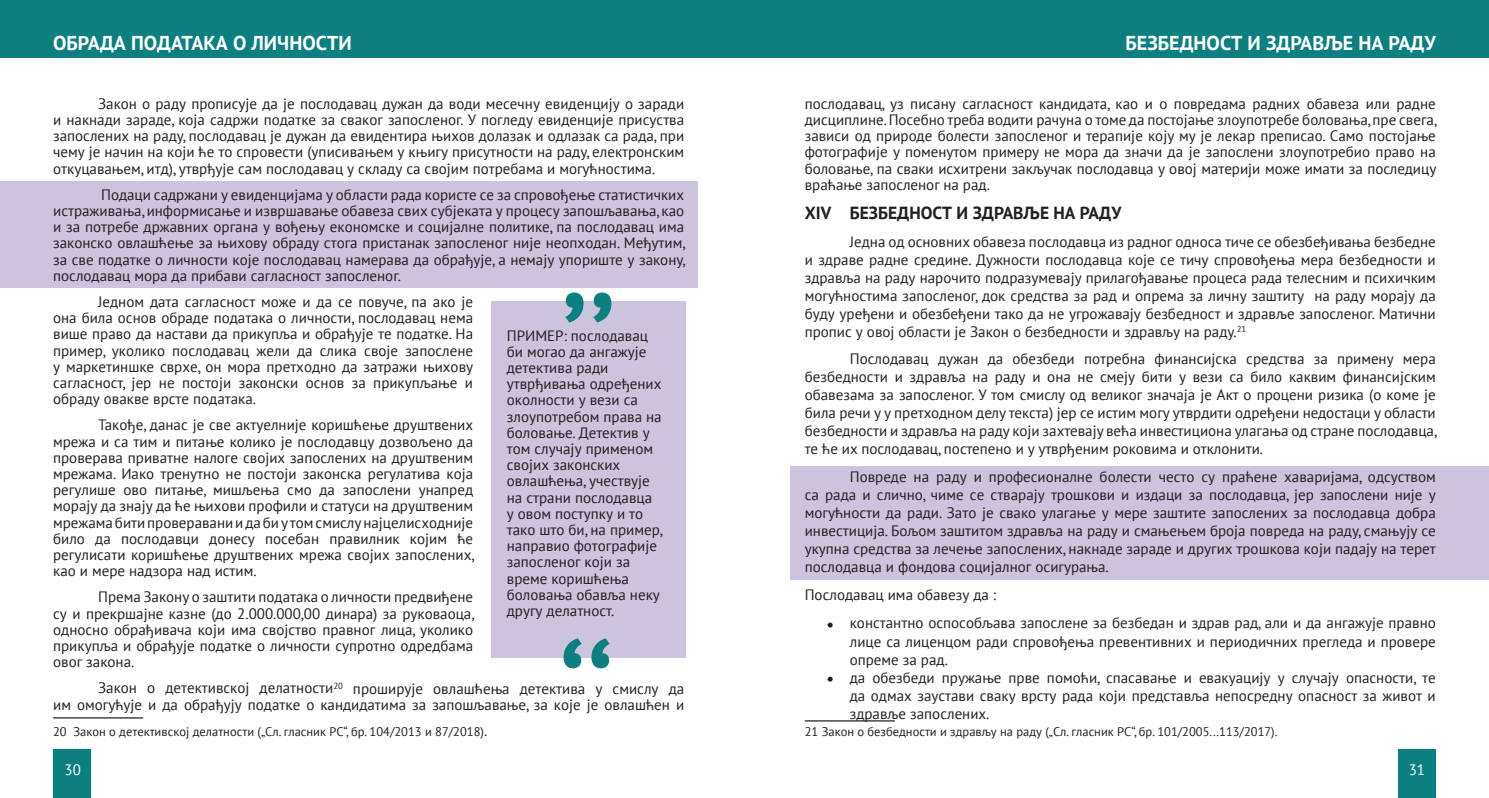
<style>
.page{position:relative;width:1489px;height:798px;background:#fff}
.page>*{position:absolute;margin:0;border:0;box-sizing:border-box;transform-origin:0 0}
.t1{font:700 20px "PT Sans";color:#fff}
.t2{font:700 17.5px "PT Sans";color:#231f20}
.t3{font:15px/16.1px "PT Sans";color:#231f20;text-align:justify}
.t4{font:15px "PT Sans";color:#fff}
.t5{font:12.5px "PT Sans";color:#231f20}
.s1{font-family:"Minion Pro";font-size:15px}
.s2{font-family:"Times New Roman"}
</style>
<div class="page">
<div style="left:0;top:0;width:744px;height:58px;background:#0c8081"></div>
<div style="left:744px;top:0;width:744px;height:58px;background:#0c8081"></div>
<div style="left:53px;top:748px;width:38px;height:49px;background:#0c8081"></div>
<div style="left:1397px;top:748px;width:38px;height:49px;background:#0c8081"></div>
<div style="left:0;top:181px;width:697px;height:106px;background:#ccc3dc"></div>
<hr style="left:53px;top:717px;width:90px;height:1px;background:#231f20">
<div style="left:491px;top:301px;width:195px;height:356px;background:#ccc3dc"></div>
<svg style="left:565px;top:292px;width:46px;height:30px"></svg>
<svg style="left:563px;top:638px;width:46px;height:30px"></svg>
<div style="left:790px;top:466px;width:698px;height:113px;background:#ccc3dc"></div>
<hr style="left:804px;top:720px;width:90px;height:1px;background:#231f20">
<svg style="left:827px;top:622px;width:5px;height:5px"></svg>
<svg style="left:827px;top:676px;width:5px;height:5px"></svg>
<h1 class="t1" style="left:53px;top:30px;width:300px">ОБРАДА ПОДАТАКА О ЛИЧНОСТИ</h1>
<p class="t3" style="left:53px;top:95px;width:632px;text-indent:45px">Закон о раду прописује да је послодавац дужан да води месечну евиденцију о заради и накнади зараде, која садржи податке за сваког запосленог. У погледу евиденције присуства запослених на раду, послодавац је дужан да евидентира њихов долазак и одлазак са рада, при чему је начин на који ће то спровести (уписивањем у књигу присутности на раду, електронским откуцавањем, итд), утврђује сам послодавац у складу са својим потребама и могућностима.</p>
<p class="t3" style="left:53px;top:186px;width:633px;text-indent:48px">Подаци садржани у евиденцијама у области рада користе се за спровођење статистичких истраживања, информисање и извршавање обавеза свих субјеката у процесу запошљавања, као и за потребе државних органа у вођењу економске и социјалне политике, па послодавац има законско овлашћење за њихову обраду стога пристанак запосленог није неопходан. Међутим, за све податке о личности које послодавац намерава да обрађује, а немају упориште у закону, послодавац мора да прибави сагласност запосленог.</p>
<p class="t3" style="left:53px;top:293px;width:421px;text-indent:45px">Једном дата сагласност може и да се повуче, па ако је она била основ обраде података о личности, послодавац нема више право да настави да прикупља и обрађује те податке. На пример, уколико послодавац жели да слика своје запослене у маркетиншке сврхе, он мора претходно да затражи њихову сагласност, јер не постоји законски основ за прикупљање и обраду овакве врсте података.</p>
<p class="t3" style="left:53px;top:416px;width:422px;text-indent:45px">Такође, данас је све актуелније коришћење друштвених мрежа и са тим и питање колико је послодавцу дозвољено да проверава приватне налоге својих запослених на друштвеним мрежама. Иако тренутно не постоји законска регулатива која регулише ово питање, мишљења смо да запослени унапред морају да знају да ће њихови профили и статуси на друштвеним мрежама бити проверавани и да би у том смислу најцелисходније било да послодавци донесу посебан правилник којим ће регулисати коришћење друштвених мрежа својих запослених, као и мере надзора над истим.</p>
<p class="t3" style="left:53px;top:588px;width:422px;text-indent:45px">Према Закону о заштити података о личности предвиђене су и прекршајне казне (до 2.000.000,00 динара) за руковаоца, односно обрађивача који има својство правног лица, уколико прикупља и обрађује податке о личности супротно одредбама овог закона.</p>
<p class="t3" style="left:53px;top:679px;width:632px;text-align:right">Закон о детективској делатности<sup>20</sup> проширује овлашћења детектива у смислу да<br>им омогућује и да обрађују податке о кандидатима за запошљавање, за које је овлашћен и</p>
<p class="t5" style="left:53px;top:723px;width:436px">20 Закон о детективској делатности („Сл. гласник РС“, бр. 104/2013 и 87/2018)<span class="s1">.</span></p>
<p class="t3" style="left:507px;top:327px;width:157px;text-align:left">ПРИМЕР: послодавац би могао да ангажује детектива ради утврђивања одређених околности у вези са злоупотребом права на боловање. Детектив у том случају применом својих законских овлашћења, учествује на страни послодавца у овом поступку и то тако што би, на пример, направио фотографије запосленог који за време коришћења боловања обавља неку другу делатност.</p>
<h1 class="t1" style="left:1125px;top:30px;width:312px">БЕЗБЕДНОСТ И ЗДРАВЉЕ НА РАДУ</h1>
<p class="t3" style="left:804px;top:95px;width:633px">послодавац, уз писану сагласност кандидата, као и о повредама радних обавеза или радне дисциплине. Посебно треба водити рачуна о томе да постојање злоупотребе боловања, пре свега, зависи од природе болести запосленог и терапије коју му је лекар преписао. Само постојање фотографије у поменутом примеру не мора да значи да је запослени злоупотребио право на боловање, па сваки исхитрени закључак послодавца у овој материји може имати за последицу враћање запосленог на рад.</p>
<p class="t2" style="left:804px;top:201px;width:318px">XIV. БЕЗБЕДНОСТ И ЗДРАВЉЕ НА РАДУ</p>
<p class="t3" style="left:804px;top:232px;width:632px;line-height:18px;text-indent:45px">Једна од основних обавеза послодавца из радног односа тиче се обезбеђивања безбедне и здраве радне средине. Дужности послодавца које се тичу спровођења мера безбедности и здравља на раду нарочито подразумевају прилагођавање процеса рада телесним и психичким могућностима запосленог, док средства за рад и опрема за личну заштиту на раду морају да буду уређени и обезбеђени тако да не угрожавају безбедност и здравље запосленог. Матични пропис у овој области је Закон о безбедности и здрављу на раду.<sup>21</sup></p>
<p class="t3" style="left:804px;top:349px;width:633px;line-height:18px;text-indent:45px">Послодавац дужан да обезбеди потребна финансијска средства за примену мера безбедности и здравља на раду и она не смеју бити у вези са било каквим финансијским обавезама за запосленог. У том смислу од великог значаја је Акт о процени ризика (о коме је била речи у у претходном делу текста) јер се истим могу утврдити одређени недостаци у области безбедности и здравља на раду који захтевају већа инвестициона улагања од стране послодавца, те ће их послодавац, постепено и у утврђеним роковима и отклонити.</p>
<p class="t3" style="left:804px;top:467px;width:632px;line-height:18px;text-indent:45px">Повреде на раду и професионалне болести често су праћене хаваријама, одсуством са рада и слично, чиме се стварају трошкови и издаци за послодавца, јер запослени није у могућности да ради. Зато је свако улагање у мере заштите запослених за послодавца добра инвестиција. Бољом заштитом здравља на раду и смањењем броја повреда на раду, смањују се укупна средства за лечење запослених, накнаде зараде и других трошкова који падају на терет послодавца и фондова социјалног осигурања.</p>
<p class="t3" style="left:804px;top:586px;width:193px">Послодавац има обавезу да :</p>
<p class="t3" style="left:849px;top:613px;width:587px;line-height:18px;text-indent:-22px"><span class="s2">-</span> константно оспособљава запослене за безбедан и здрав рад, али и да ангажује правно лице са лиценцом ради спровођења превентивних и периодичних прегледа и провере опреме за рад.</p>
<p class="t3" style="left:849px;top:667px;width:587px;line-height:18px;text-indent:-22px"><span class="s2">-</span> да обезбеди пружање прве помоћи, спасавање и евакуацију у случају опасности, те да одмах заустави сваку врсту рада који представља непосредну опасност за живот и здравље запослених.</p>
<p class="t5" style="left:804px;top:723px;width:474px">21 Закон о безбедности и здрављу на раду („Сл. гласник РС“, бр. 101/2005...113/2017).</p>
<p class="t4" style="left:64px;top:760px;width:18px">30</p>
<p class="t4" style="left:1408px;top:760px;width:18px">31</p>
</div>
